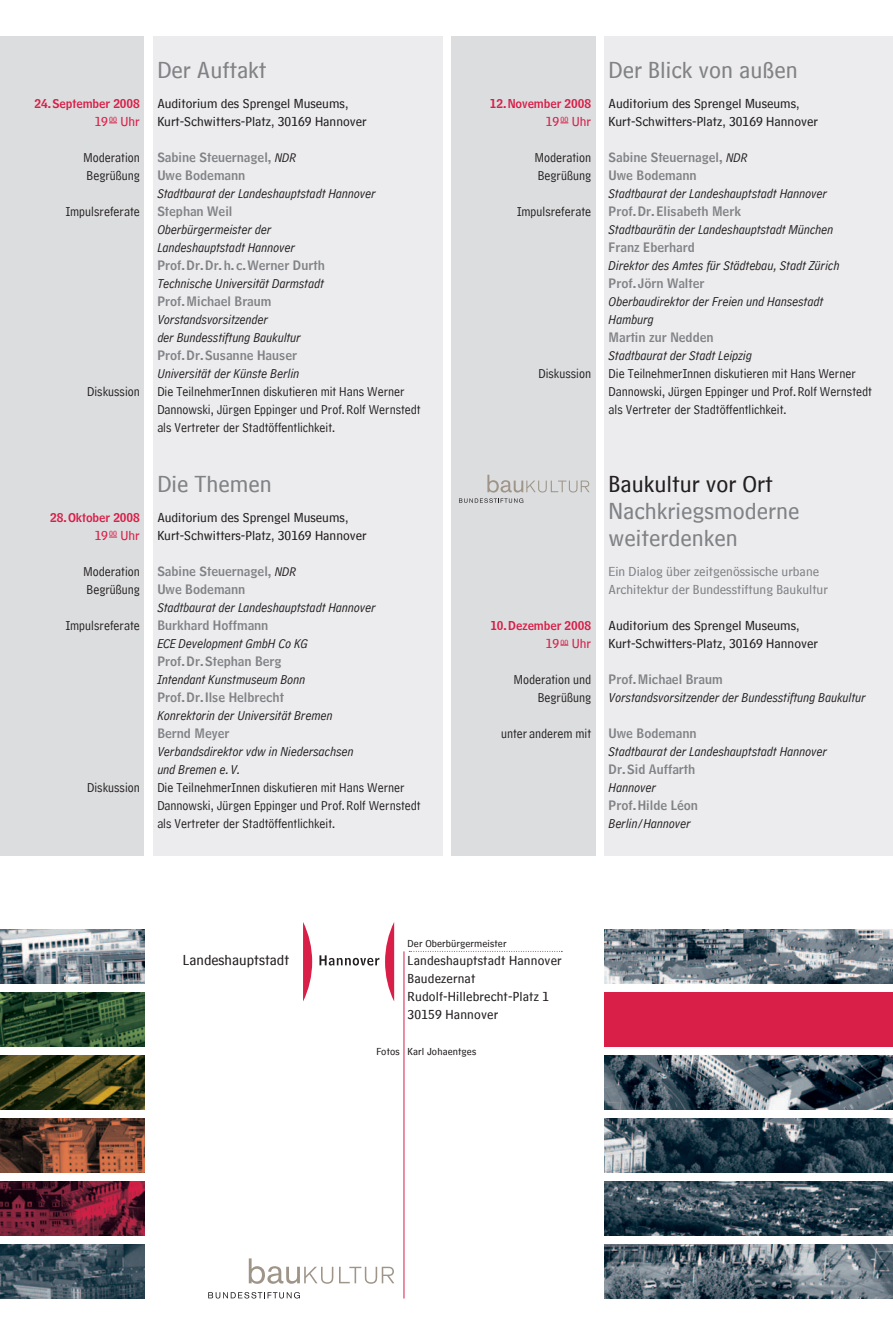
<style>
.page{position:relative;width:893px;height:1340px;background:#fff}
.page>*{position:absolute;margin:0;border:0;box-sizing:border-box;transform-origin:0 0}
.t1{font:24px/27px "HM Text";color:#808285}
.t2{font:24px "HM Text";color:#231f20}
.t3{font:15px "HM Text";color:#231f20}
.t4{font:italic 13.5px/18px "HM Comment";color:#231f20}
.t5{font:13.5px/18px "HM Comment";color:#231f20}
.t6{font:13.5px/18px "HM Text";color:#231f20}
.t7{font:13.5px/18px "HM Text";color:#808285}
.t8{font:13.5px "HM Text";color:#d91e47}
.t9{font:12.75px/18px "HM Headline";color:#808285}
.t10{font:12px "HM Headline";letter-spacing:-.005em;color:#d91e47}
.t11{font:10.5px "HM Text";letter-spacing:.01em;color:#231f20}
.s1{font-family:"HM Comment";font-style:italic;font-size:13.2px;color:#231f20}
</style>
<div class="page">
<img style="left:604px;top:929px;width:289px;height:54px">
<img style="left:0;top:929px;width:144px;height:54px">
<img style="left:604px;top:1055px;width:289px;height:54px">
<img style="left:604px;top:1118px;width:289px;height:54px">
<img style="left:604px;top:1181px;width:289px;height:54px">
<img style="left:604px;top:1244px;width:289px;height:54px">
<img style="left:0;top:1244px;width:144px;height:54px">
<div style="left:451px;top:36px;width:144px;height:819px;background:#dcdddf"></div>
<img style="left:0;top:1055px;width:144px;height:54px">
<img style="left:0;top:1118px;width:144px;height:54px">
<img style="left:0;top:1181px;width:144px;height:54px">
<img style="left:0;top:992px;width:144px;height:54px">
<div style="left:604px;top:992px;width:289px;height:54px;background:#d91e47"></div>
<div style="left:604px;top:36px;width:289px;height:819px;background:#ececee"></div>
<div style="left:153px;top:36px;width:289px;height:819px;background:#ececee"></div>
<div style="left:0;top:36px;width:144px;height:819px;background:#dcdddf"></div>
<svg style="left:385px;top:922px;width:9px;height:79px"></svg>
<svg style="left:303px;top:922px;width:9px;height:79px"></svg>
<svg style="left:319px;top:955px;width:60px;height:10px"></svg>
<hr style="left:404px;top:951px;width:1px;height:347px;background:#d91e47">
<svg style="left:409px;top:951px;width:153px;height:1px"></svg>
<svg style="left:249px;top:1258px;width:84px;height:25px"></svg>
<svg style="left:339px;top:1266px;width:55px;height:17px"></svg>
<svg style="left:208px;top:1292px;width:92px;height:6px"></svg>
<svg style="left:487px;top:475px;width:103px;height:17px"></svg>
<svg style="left:459px;top:498px;width:64px;height:5px"></svg>
<p class="t10" style="left:35px;top:99px;width:107px">24. September 2008</p>
<p class="t8" style="left:95px;top:117px;width:47px">19 <sup>00</sup> Uhr</p>
<p class="t5" style="left:84px;top:149px;width:58px">Moderation<br>Begrüßung</p>
<p class="t5" style="left:66px;top:203px;width:76px">Impulsreferate</p>
<p class="t5" style="left:87px;top:383px;width:54px">Diskussion</p>
<h1 class="t1" style="left:157px;top:58px;width:111px">Der Auftakt</h1>
<p class="t6" style="left:157px;top:95px;width:211px">Auditorium des Sprengel Museums,<br>Kurt-Schwitters-Platz, 30169 Hannover</p>
<p class="t9" style="left:157px;top:149px;width:140px">Sabine Steuernagel, <span class="s1">NDR<br></span>Uwe Bodemann</p>
<p class="t4" style="left:157px;top:185px;width:220px">Stadtbaurat der Landes hauptstadt Hannover</p>
<p class="t9" style="left:157px;top:203px;width:77px">Stephan Weil</p>
<p class="t4" style="left:157px;top:221px;width:139px">Oberbürgermeister der<br>Landeshauptstadt Hannover</p>
<p class="t9" style="left:157px;top:257px;width:169px">Prof. Dr. Dr. h. c. Werner Durth</p>
<p class="t4" style="left:157px;top:275px;width:168px">Technische Universität Darmstadt</p>
<p class="t9" style="left:157px;top:293px;width:116px">Prof. Michael Braum</p>
<p class="t4" style="left:157px;top:311px;width:145px">Vorstandsvorsitzender<br>der Bundesstiftung Baukultur</p>
<p class="t9" style="left:157px;top:347px;width:141px">Prof. Dr. Susanne Hauser</p>
<p class="t4" style="left:157px;top:365px;width:143px">Universität der Künste Berlin</p>
<p class="t5" style="left:157px;top:383px;width:265px">Die TeilnehmerInnen diskutieren mit Hans Werner<br>Dannowski, Jürgen Eppinger und Prof. Rolf Wern stedt als Vertreter der Stadt öffentlichkeit.</p>
<p class="t10" style="left:50px;top:513px;width:91px">28. Oktober 2008</p>
<p class="t8" style="left:95px;top:531px;width:47px">19 <sup>00</sup> Uhr</p>
<p class="t5" style="left:84px;top:563px;width:58px">Moderation<br>Begrüßung</p>
<p class="t5" style="left:66px;top:617px;width:76px">Impulsreferate</p>
<p class="t5" style="left:87px;top:779px;width:54px">Diskussion</p>
<h1 class="t1" style="left:157px;top:472px;width:116px">Die Themen</h1>
<p class="t6" style="left:157px;top:509px;width:211px">Auditorium des Sprengel Museums,<br>Kurt-Schwitters-Platz, 30169 Hannover</p>
<p class="t9" style="left:157px;top:563px;width:140px">Sabine Steuernagel, <span class="s1">NDR<br></span>Uwe Bodemann</p>
<p class="t4" style="left:157px;top:599px;width:220px">Stadtbaurat der Landes hauptstadt Hannover</p>
<p class="t9" style="left:157px;top:617px;width:113px">Burkhard Hoffmann</p>
<p class="t4" style="left:157px;top:635px;width:152px">ECE Development GmbH Co KG</p>
<p class="t9" style="left:157px;top:653px;width:126px">Prof. Dr. Stephan Berg</p>
<p class="t4" style="left:157px;top:671px;width:149px">Intendant Kunst museum Bonn</p>
<p class="t9" style="left:157px;top:689px;width:128px">Prof. Dr. Ilse Helbrecht</p>
<p class="t4" style="left:157px;top:707px;width:177px">Konrektorin der Universität Bremen</p>
<p class="t9" style="left:157px;top:725px;width:74px">Bernd Meyer</p>
<p class="t4" style="left:157px;top:743px;width:198px">Verbandsdirektor vdw in Niedersachsen und Bremen e. V.</p>
<p class="t5" style="left:157px;top:779px;width:265px">Die TeilnehmerInnen diskutieren mit Hans Werner<br>Dannowski, Jürgen Eppinger und Prof. Rolf Wern stedt als Vertreter der Stadt öffentlichkeit.</p>
<p class="t10" style="left:490px;top:99px;width:103px">12. November 2008</p>
<p class="t8" style="left:546px;top:117px;width:47px">19 <sup>00</sup> Uhr</p>
<p class="t5" style="left:535px;top:149px;width:58px">Moderation<br>Begrüßung</p>
<p class="t5" style="left:517px;top:203px;width:76px">Impulsreferate</p>
<p class="t5" style="left:538px;top:365px;width:54px">Diskussion</p>
<h1 class="t1" style="left:609px;top:58px;width:191px">Der Blick von außen</h1>
<p class="t6" style="left:609px;top:95px;width:211px">Auditorium des Sprengel Museums,<br>Kurt-Schwitters-Platz, 30169 Hannover</p>
<p class="t9" style="left:609px;top:149px;width:140px">Sabine Steuernagel, <span class="s1">NDR<br></span>Uwe Bodemann</p>
<p class="t4" style="left:609px;top:185px;width:220px">Stadtbaurat der Landes hauptstadt Hannover</p>
<p class="t9" style="left:609px;top:203px;width:134px">Prof. Dr. Elisabeth Merk</p>
<p class="t4" style="left:609px;top:221px;width:226px">Stadtbaurätin der Landeshauptstadt München</p>
<p class="t9" style="left:609px;top:239px;width:88px">Franz Eberhard</p>
<p class="t4" style="left:609px;top:257px;width:232px">Direktor des Amtes für Städtebau, Stadt Zürich</p>
<p class="t9" style="left:609px;top:275px;width:97px">Prof. Jörn Walter</p>
<p class="t4" style="left:609px;top:293px;width:216px">Oberbaudirektor der Freien und Hansestadt<br>Hamburg</p>
<p class="t9" style="left:609px;top:329px;width:107px">Martin zur Nedden</p>
<p class="t4" style="left:609px;top:347px;width:145px">Stadtbaurat der Stadt Leipzig</p>
<p class="t5" style="left:609px;top:365px;width:265px">Die TeilnehmerInnen diskutieren mit Hans Werner<br>Dannowski, Jürgen Eppinger und Prof. Rolf Wern stedt als Vertreter der Stadt öffentlichkeit.</p>
<p class="t10" style="left:490px;top:621px;width:102px">10. Dezember 2008</p>
<p class="t8" style="left:546px;top:639px;width:47px">19 <sup>00</sup> Uhr</p>
<p class="t5" style="left:514px;top:671px;width:79px;text-align:right">Moderation und<br>Begrüßung</p>
<p class="t5" style="left:501px;top:725px;width:91px">unter anderem mit</p>
<h1 class="t2" style="left:609px;top:476px;width:166px">Baukultur vor Ort</h1>
<h1 class="t1" style="left:609px;top:499px;width:192px">Nachkriegsmoderne weiterdenken</h1>
<p class="t7" style="left:609px;top:563px;width:221px">Ein Dialog über zeitgenössische urbane<br>Architektur der Bundesstiftung Baukultur</p>
<p class="t6" style="left:609px;top:617px;width:211px">Auditorium des Sprengel Museums,<br>Kurt-Schwitters-Platz, 30169 Hannover</p>
<p class="t9" style="left:609px;top:671px;width:116px">Prof. Michael Braum</p>
<p class="t4" style="left:609px;top:689px;width:258px">Vorstandsvorsitzender der Bundesstiftung Baukultur</p>
<p class="t9" style="left:609px;top:725px;width:90px">Uwe Bodemann</p>
<p class="t4" style="left:609px;top:743px;width:220px">Stadtbaurat der Landeshauptstadt Hannover</p>
<p class="t9" style="left:609px;top:761px;width:88px">Dr. Sid Auffarth</p>
<p class="t4" style="left:609px;top:779px;width:49px">Hannover</p>
<p class="t9" style="left:609px;top:797px;width:91px">Prof. Hilde Léon</p>
<p class="t4" style="left:609px;top:815px;width:84px">Berlin/Hannover</p>
<p class="t3" style="left:183px;top:955px;width:108px">Landeshauptstadt</p>
<p class="t11" style="left:408px;top:940px;width:100px">Der Oberbürgermeister</p>
<p class="t6" style="left:408px;top:952px;width:156px">Landeshauptstadt Hannover<br>Baudezernat<br>Rudolf-Hillebrecht-Platz 1<br>30159 Hannover</p>
<p class="t11" style="left:376px;top:1048px;width:101px">Fotos Karl Johaentges</p>
</div>
